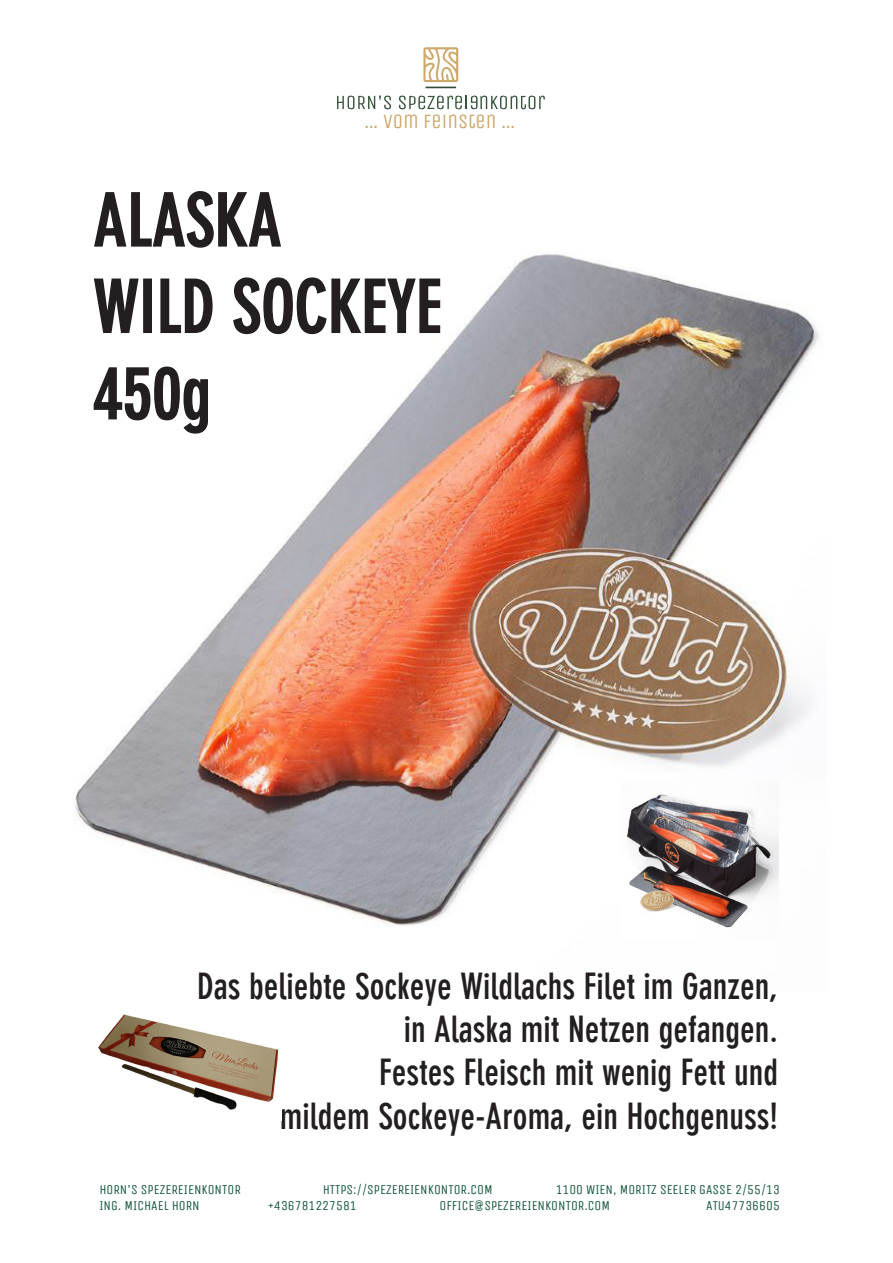
<style>
.page{position:relative;width:893px;height:1263px;background:#fff}
.page>*{position:absolute;margin:0;border:0;box-sizing:border-box;transform-origin:0 0}
.t1{font:72px "DIN Neu Gro Bol Con";color:#231f20}
.t2{font:36px "DIN Neu Gro Bol Con";color:#231f20}
.t3{font:20.4px "Unica One";color:#cca76b}
.t4{font:13.5px "Unica One";letter-spacing:-.005em;color:#16593b}
</style>
<div class="page">
<svg style="left:337px;top:96px;width:54px;height:13px"></svg>
<svg style="left:399px;top:96px;width:146px;height:13px"></svg>
<hr style="left:426px;top:87px;width:30px;height:1px;background:#325239">
<div style="left:423px;top:47px;width:35px;height:35px;background:#cca86b;border-radius:2px"></div>
<svg style="left:425px;top:49px;width:31px;height:31px"></svg>
<img style="left:75px;top:254px;width:744px;height:673px">
<svg style="left:94px;top:191px;width:187px;height:57px"></svg>
<svg style="left:93px;top:278px;width:46px;height:56px"></svg>
<div style="left:143px;top:278px;width:9px;height:55px;border:2px solid #231f20"></div>
<svg style="left:160px;top:278px;width:53px;height:56px"></svg>
<svg style="left:232px;top:277px;width:209px;height:58px"></svg>
<svg style="left:93px;top:366px;width:116px;height:68px"></svg>
<img style="left:621px;top:782px;width:157px;height:146px">
<img style="left:98px;top:1014px;width:181px;height:96px">
<p class="t3" style="left:364px;top:109px;width:153px">… VOM FEINSTEN …</p>
<p class="t1" style="left:94px;top:179px;width:189px">ALASKA</p>
<p class="t1" style="left:94px;top:265px;width:349px">WILD SOCKEYE</p>
<p class="t1" style="left:94px;top:351px;width:119px">450g</p>
<p class="t2" style="left:197px;top:965px;width:583px">Das beliebte Sockeye Wildlachs Filet im Ganzen,</p>
<p class="t2" style="left:404px;top:1008px;width:376px">in Alaska mit Netzen gefangen.</p>
<p class="t2" style="left:379px;top:1052px;width:401px">Festes Fleisch mit wenig Fett und</p>
<p class="t2" style="left:280px;top:1095px;width:500px">mildem Sockeye-Aroma, ein Hochgenuss!</p>
<p class="t4" style="left:99px;top:1181px;width:143px">HORN’S SPEZEREIENKONTOR</p>
<p class="t4" style="left:323px;top:1181px;width:171px">HTTPS://SPEZEREIENKONTOR.COM</p>
<p class="t4" style="left:556px;top:1181px;width:226px">1100 WIEN, MORITZ SEELER GASSE 2/55/13</p>
<p class="t4" style="left:99px;top:1197px;width:102px">ING. MICHAEL HORN</p>
<p class="t4" style="left:267px;top:1197px;width:91px">+436781227581</p>
<p class="t4" style="left:439px;top:1197px;width:172px">OFFICE@SPEZEREIENKONTOR.COM</p>
<p class="t4" style="left:706px;top:1197px;width:75px">ATU47736605</p>
</div>
